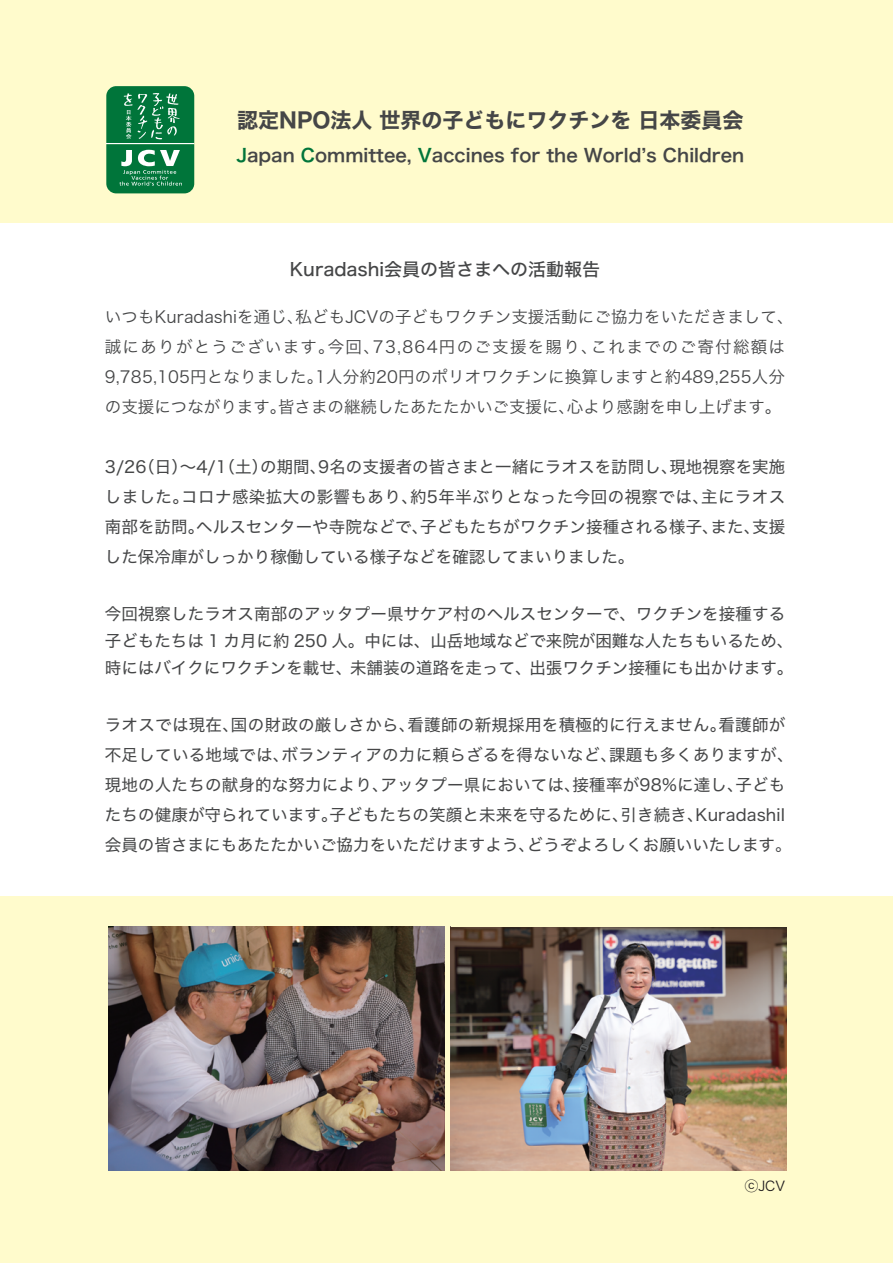
<style>
.page{position:relative;width:893px;height:1263px;background:#fffbcc}
.page>*{position:absolute;margin:0;border:0;box-sizing:border-box;transform-origin:0 0}
.t1{font:21px "Hiragino Sans W7";color:#454647}
.t2{font:18px "Hiragino Sans W6";color:#454647}
.t3{font:18px "Hiragino Sans W5";color:#454647}
.t4{font:16.5px/30px "Hiragino Sans W4";letter-spacing:.005em;color:#454647}
.t5{font:16.5px/30px "Hiragino Sans W3";letter-spacing:.005em;color:#454647}
.t6{font:13.5px "Hiragino Sans W3";color:#231f20}
.s1{color:#00753a}
.s2{font-family:"Hiragino Sans W3"}
</style>
<div class="page">
<div style="left:0;top:223px;width:893px;height:673px;background:#fff"></div>
<svg style="left:106px;top:86px;width:88px;height:107px;background:#238854"></svg>
<img style="left:109px;top:927px;width:342px;height:243px">
<img style="left:450px;top:928px;width:337px;height:242px">
<hr style="left:446px;top:918px;width:4px;height:274px;background:#fffbcc">
<p class="t1" style="left:237px;top:104px;width:508px">認定NPO法人 世界の子どもにワクチンを 日本委員会</p>
<p class="t2" style="left:236px;top:139px;width:509px"><span class="s1">J</span>apan <span class="s1">C</span>ommittee, <span class="s1">V</span>accines for the Worldʼs Children</p>
<p class="t3" style="left:290px;top:253px;width:312px">Kuradashi会員の皆さまへの活動報告</p>
<p class="t5" style="left:105px;top:301px;width:690px">いつもKuradashiを通じ、私どもJCVの子どもワクチン支援活動にご協力をいただきまして、誠にありがとうございます。今回、73,864円のご支援を賜り、これまでのご寄付総額は9,785,105円となりました。1人分約20円のポリオワクチンに換算しますと約489,255人分の支援につながります。皆さまの継続したあたたかいご支援に、心より感謝を申し上げます。</p>
<p class="t4" style="left:105px;top:451px;width:682px;text-align:justify">3/26（日）～4/1（土）の期間、9名の支援者の皆さまと一緒にラオスを訪問し、現地視察を実施しました。コロナ感染拡大の影響もあり、約5年半ぶりとなった今回の視察では、主にラオス南部を訪問。ヘルスセンターや寺院などで、子どもたちがワクチン接種される様子、また、支援した保冷庫がしっかり稼働している様子などを確認してまいりました。</p>
<p class="t4" style="left:105px;top:599px;width:690px;line-height:27px">今回視察したラオス南部のアッタプー県サケア村のヘルスセンターで、ワクチンを接種する子どもたちは 1 カ月に約 250 人。中には、山岳地域などで来院が困難な人たちもいるため、時にはバイクにワクチンを載せ、未舗装の道路を走って、出張ワクチン接種にも出かけます。</p>
<p class="t4" style="left:105px;top:709px;width:690px">ラオスでは現在、国の財政の厳しさから、看護師の新規採用を積極的に行えません。看護師が不足している地域では、ボランティアの力に頼らざるを得ないなど、課題も多くありますが、現地の人たちの献身的な努力により、アッタプー県においては、接種率が98%に達し、子どもたちの健康が守られています。子どもたちの笑顔と未来を守るために、引き続き、KuradashiI会員の皆さまにもあたたかいご協力をいただけますよう、どうぞよろしくお願いいたします<span class="s2">。</span></p>
<p class="t6" style="left:745px;top:1174px;width:42px">ⓒJCV</p>
</div>
